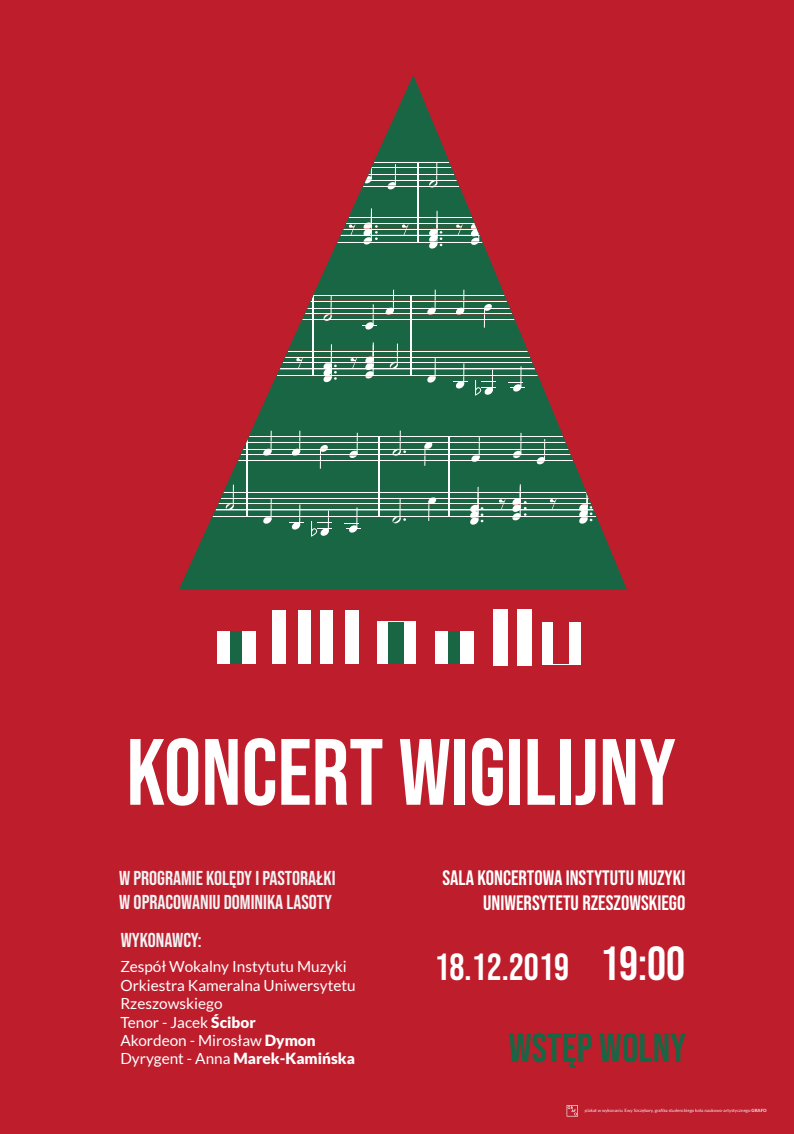
<style>
.page{position:relative;width:794px;height:1134px;background:#be1d2c}
.page>*{position:absolute;margin:0;border:0;box-sizing:border-box;transform-origin:0 0}
.t1{font:93.92px "Bebas Neue";color:#fff}
.t2{font:41.08px "Bebas Neue";color:#196645}
.t3{font:37.64px "Bebas Neue";color:#fff}
.t4{font:20.8px/25px "Bebas Neue";color:#fff;text-align:right}
.t5{font:20.04px/24px "Bebas Neue";color:#f2f3f4}
.t6{font:15.36px/18.4px "Lato";color:#fff}
.t7{font:4.4px "Lato";color:#f2f3f4}
.s1{font-weight:900}
.s2{font-size:47.64px}
.s3{font-weight:700}
</style>
<div class="page">
<div style="left:272px;top:610px;width:39px;height:54px;background:#fff"></div>
<div style="left:286px;top:610px;width:12px;height:54px;background:#be1d2c"></div>
<div style="left:320px;top:610px;width:38px;height:54px;background:#fff"></div>
<div style="left:377px;top:621px;width:38px;height:43px;background:#fff"></div>
<div style="left:333px;top:610px;width:12px;height:54px;background:#be1d2c"></div>
<div style="left:494px;top:609px;width:38px;height:56px;background:#fff"></div>
<div style="left:508px;top:609px;width:8px;height:56px;background:#be1d2c"></div>
<div style="left:217px;top:631px;width:38px;height:32px;background:#fff"></div>
<div style="left:435px;top:631px;width:38px;height:32px;background:#fff"></div>
<div style="left:230px;top:631px;width:12px;height:32px;background:#196645"></div>
<div style="left:448px;top:631px;width:12px;height:32px;background:#196645"></div>
<div style="left:388px;top:622px;width:16px;height:42px;background:#196645"></div>
<div style="left:542px;top:622px;width:38px;height:42px;background:#fff"></div>
<div style="left:553px;top:622px;width:16px;height:42px;background:#be1d2c"></div>
<svg style="left:179px;top:75px;width:448px;height:515px"></svg>
<svg style="left:363px;top:158px;width:9px;height:26px"></svg>
<svg style="left:470px;top:209px;width:10px;height:36px"></svg>
<svg style="left:387px;top:164px;width:9px;height:26px"></svg>
<svg style="left:532px;top:224px;width:10px;height:25px"></svg>
<svg style="left:490px;top:156px;width:10px;height:26px"></svg>
<svg style="left:532px;top:156px;width:10px;height:26px"></svg>
<svg style="left:561px;top:156px;width:9px;height:26px"></svg>
<svg style="left:618px;top:158px;width:9px;height:26px"></svg>
<svg style="left:589px;top:170px;width:9px;height:24px"></svg>
<svg style="left:321px;top:163px;width:10px;height:25px"></svg>
<svg style="left:428px;top:163px;width:10px;height:25px"></svg>
<svg style="left:495px;top:210px;width:9px;height:25px"></svg>
<svg style="left:321px;top:211px;width:14px;height:38px"></svg>
<svg style="left:363px;top:208px;width:15px;height:37px"></svg>
<svg style="left:428px;top:211px;width:14px;height:38px"></svg>
<svg style="left:348px;top:224px;width:7px;height:11px"></svg>
<svg style="left:401px;top:224px;width:7px;height:11px"></svg>
<svg style="left:455px;top:224px;width:8px;height:11px"></svg>
<hr style="left:273px;top:162px;width:354px;height:1px;background:#fff">
<hr style="left:273px;top:167px;width:354px;height:1px;background:#fff">
<hr style="left:273px;top:174px;width:354px;height:1px;background:#fff">
<hr style="left:273px;top:180px;width:354px;height:1px;background:#fff">
<hr style="left:273px;top:186px;width:354px;height:1px;background:#fff">
<hr style="left:273px;top:217px;width:354px;height:1px;background:#fff">
<hr style="left:273px;top:223px;width:354px;height:1px;background:#fff">
<hr style="left:273px;top:229px;width:354px;height:1px;background:#fff">
<hr style="left:273px;top:235px;width:354px;height:1px;background:#fff">
<hr style="left:273px;top:242px;width:354px;height:1px;background:#fff">
<hr style="left:418px;top:162px;width:1px;height:80px;background:#fff">
<hr style="left:516px;top:162px;width:1px;height:80px;background:#fff">
<hr style="left:272px;top:162px;width:1px;height:80px;background:#fff">
<svg style="left:580px;top:236px;width:22px;height:26px"></svg>
<svg style="left:558px;top:230px;width:15px;height:25px"></svg>
<svg style="left:614px;top:233px;width:13px;height:25px"></svg>
<svg style="left:467px;top:171px;width:15px;height:25px"></svg>
<svg style="left:257px;top:292px;width:10px;height:25px"></svg>
<svg style="left:365px;top:342px;width:9px;height:37px"></svg>
<svg style="left:281px;top:298px;width:10px;height:25px"></svg>
<svg style="left:427px;top:358px;width:9px;height:25px"></svg>
<svg style="left:385px;top:290px;width:9px;height:24px"></svg>
<svg style="left:427px;top:290px;width:9px;height:24px"></svg>
<svg style="left:455px;top:290px;width:10px;height:24px"></svg>
<svg style="left:513px;top:292px;width:9px;height:25px"></svg>
<svg style="left:483px;top:303px;width:9px;height:25px"></svg>
<svg style="left:592px;top:356px;width:9px;height:24px"></svg>
<svg style="left:588px;top:302px;width:9px;height:23px"></svg>
<svg style="left:216px;top:296px;width:9px;height:26px"></svg>
<svg style="left:323px;top:296px;width:9px;height:25px"></svg>
<svg style="left:389px;top:344px;width:9px;height:25px"></svg>
<svg style="left:556px;top:290px;width:14px;height:24px"></svg>
<svg style="left:556px;top:358px;width:14px;height:25px"></svg>
<svg style="left:216px;top:344px;width:13px;height:39px"></svg>
<svg style="left:257px;top:342px;width:15px;height:36px"></svg>
<svg style="left:323px;top:344px;width:14px;height:39px"></svg>
<svg style="left:242px;top:358px;width:8px;height:11px"></svg>
<svg style="left:295px;top:358px;width:8px;height:11px"></svg>
<svg style="left:350px;top:358px;width:7px;height:11px"></svg>
<hr style="left:179px;top:295px;width:448px;height:1px;background:#fff">
<hr style="left:179px;top:301px;width:448px;height:1px;background:#fff">
<hr style="left:179px;top:308px;width:448px;height:1px;background:#fff">
<hr style="left:179px;top:314px;width:448px;height:1px;background:#fff">
<hr style="left:179px;top:319px;width:448px;height:1px;background:#fff">
<hr style="left:179px;top:351px;width:448px;height:1px;background:#fff">
<hr style="left:179px;top:357px;width:448px;height:1px;background:#fff">
<hr style="left:179px;top:362px;width:448px;height:1px;background:#fff">
<hr style="left:179px;top:369px;width:448px;height:1px;background:#fff">
<hr style="left:179px;top:375px;width:448px;height:1px;background:#fff">
<hr style="left:312px;top:296px;width:1px;height:80px;background:#fff">
<hr style="left:410px;top:296px;width:1px;height:80px;background:#fff">
<hr style="left:542px;top:296px;width:1px;height:80px;background:#fff">
<hr style="left:613px;top:296px;width:1px;height:80px;background:#fff">
<svg style="left:475px;top:370px;width:21px;height:26px"></svg>
<svg style="left:452px;top:363px;width:15px;height:26px"></svg>
<svg style="left:508px;top:366px;width:16px;height:26px"></svg>
<svg style="left:362px;top:304px;width:15px;height:26px"></svg>
<svg style="left:201px;top:483px;width:9px;height:37px"></svg>
<svg style="left:263px;top:499px;width:9px;height:25px"></svg>
<svg style="left:221px;top:431px;width:9px;height:24px"></svg>
<svg style="left:263px;top:431px;width:9px;height:24px"></svg>
<svg style="left:291px;top:431px;width:10px;height:24px"></svg>
<svg style="left:349px;top:433px;width:9px;height:25px"></svg>
<svg style="left:471px;top:437px;width:9px;height:25px"></svg>
<svg style="left:512px;top:433px;width:10px;height:25px"></svg>
<svg style="left:536px;top:439px;width:9px;height:26px"></svg>
<svg style="left:319px;top:445px;width:9px;height:24px"></svg>
<svg style="left:428px;top:497px;width:9px;height:24px"></svg>
<svg style="left:424px;top:443px;width:9px;height:23px"></svg>
<svg style="left:225px;top:485px;width:9px;height:25px"></svg>
<svg style="left:578px;top:437px;width:10px;height:25px"></svg>
<svg style="left:392px;top:431px;width:14px;height:24px"></svg>
<svg style="left:392px;top:499px;width:14px;height:25px"></svg>
<svg style="left:512px;top:484px;width:14px;height:37px"></svg>
<svg style="left:620px;top:499px;width:7px;height:22px"></svg>
<svg style="left:469px;top:487px;width:14px;height:38px"></svg>
<svg style="left:578px;top:486px;width:14px;height:38px"></svg>
<svg style="left:498px;top:499px;width:7px;height:11px"></svg>
<svg style="left:549px;top:499px;width:7px;height:11px"></svg>
<svg style="left:605px;top:499px;width:8px;height:11px"></svg>
<svg style="left:186px;top:499px;width:7px;height:11px"></svg>
<hr style="left:179px;top:436px;width:448px;height:1px;background:#fff">
<hr style="left:179px;top:442px;width:448px;height:1px;background:#fff">
<hr style="left:179px;top:449px;width:448px;height:1px;background:#fff">
<hr style="left:179px;top:455px;width:448px;height:1px;background:#fff">
<hr style="left:179px;top:460px;width:448px;height:1px;background:#fff">
<hr style="left:179px;top:492px;width:448px;height:1px;background:#fff">
<hr style="left:179px;top:498px;width:448px;height:1px;background:#fff">
<hr style="left:179px;top:503px;width:448px;height:1px;background:#fff">
<hr style="left:179px;top:510px;width:448px;height:1px;background:#fff">
<hr style="left:179px;top:516px;width:448px;height:1px;background:#fff">
<hr style="left:246px;top:437px;width:1px;height:80px;background:#fff">
<hr style="left:378px;top:437px;width:1px;height:80px;background:#fff">
<hr style="left:449px;top:437px;width:1px;height:80px;background:#fff">
<svg style="left:311px;top:511px;width:21px;height:26px"></svg>
<svg style="left:288px;top:504px;width:15px;height:26px"></svg>
<svg style="left:344px;top:507px;width:16px;height:26px"></svg>
<svg style="left:198px;top:445px;width:15px;height:26px"></svg>
<svg style="left:617px;top:463px;width:10px;height:8px"></svg>
<svg style="left:566px;top:1105px;width:12px;height:11px"></svg>
<h1 class="t1" style="left:126px;top:719px;width:551px">KONCERT WIGILIJNY</h1>
<h3 class="t5" style="left:119px;top:865px;width:218px">W PROGRAMIE KOLĘDY I PASTORAŁKI<br>W OPRACOWANIU DOMINIKA LASOTY</h3>
<h3 class="t5" style="left:121px;top:928px;width:82px">WYKONAWCY:</h3>
<p class="t6" style="left:120px;top:957px;width:237px">Zespół Wokalny Instytutu Muzyki<br>Orkiestra Kameralna Uniwersytetu<br>Rzeszowskiego<br>Tenor - Jacek <span class="s1">Ścibor<br></span>Akordeon - Mirosław <span class="s1">Dymon<br></span>Dyrygent - Anna <span class="s1">Marek-Kamińska</span></p>
<h3 class="t4" style="left:442px;top:865px;width:244px">SALA KONCERTOWA INSTYTUTU MUZYKI<br>UNIWERSYTETU RZESZOWSKIEGO</h3>
<h3 class="t3" style="left:434px;top:946px;width:252px">18.12.2019 <span class="s2">19:00</span></h3>
<h2 class="t2" style="left:509px;top:1025px;width:179px">WSTĘP WOLNY</h2>
<p class="t7" style="left:585px;top:1108px;width:183px">plakat w wykonaniu Ewy Szczębary, grafika studenckiego koła naukowo-artystycznego <span class="s3">GRAFO</span></p>
</div>
